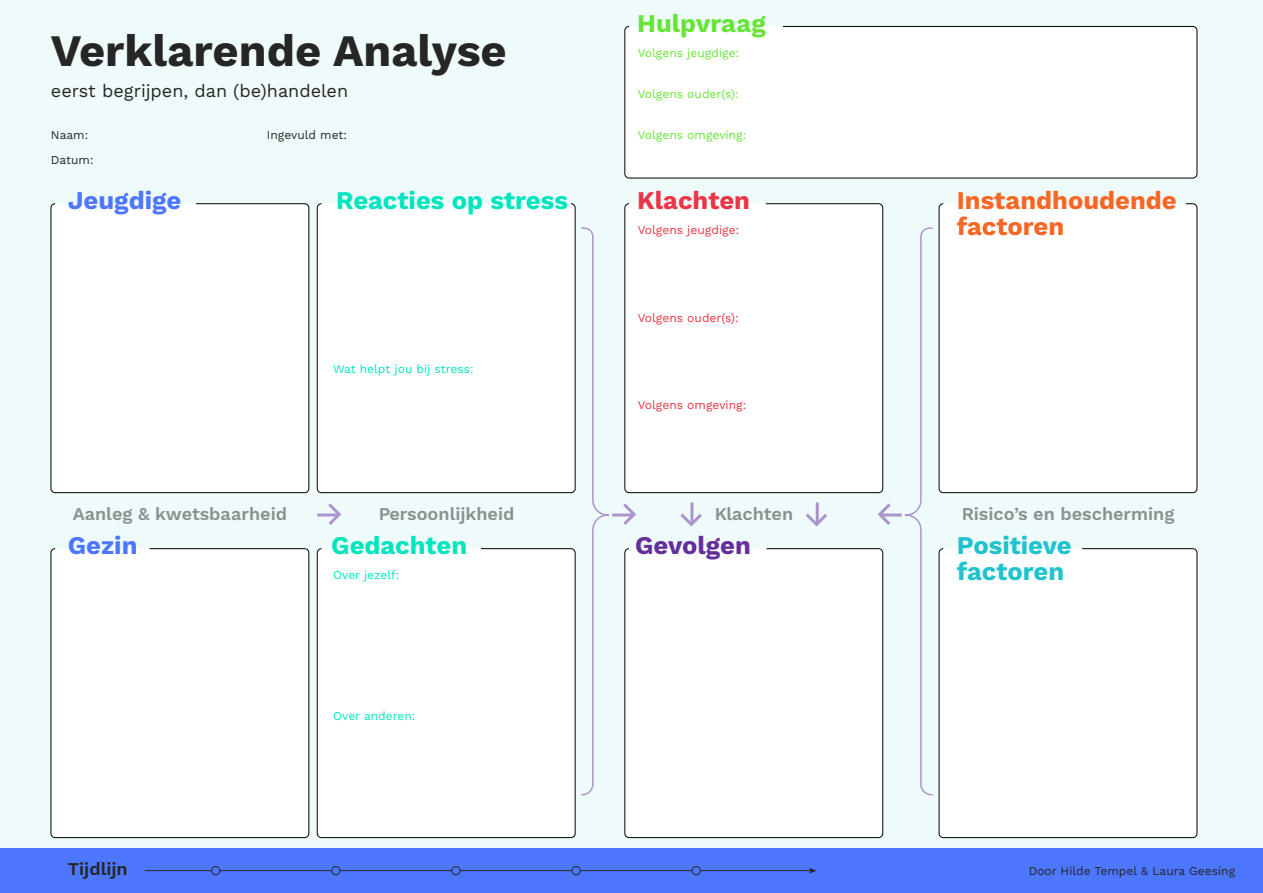
<style>
.page{position:relative;width:1263px;height:893px;background:#fff}
.page>*{position:absolute;margin:0;border:0;box-sizing:border-box;transform-origin:0 0}
.t1{font:700 45px "Work Sans";color:#262626}
.t2{font:700 25.5px "Work Sans";color:#00e5bd}
.t3{font:700 25.5px/25.5px "Work Sans";color:#f86624}
.t4{font:700 25.5px/25.5px "Work Sans";color:#20c3cd}
.t5{font:700 25.5px "Work Sans";color:#4d77ff}
.t6{font:700 25.5px "Work Sans";color:#66e538}
.t7{font:700 25.5px "Work Sans";color:#ea3546}
.t8{font:700 25.5px "Work Sans";color:#662e9b}
.t9{font:600 18px "Work Sans";color:#262626}
.t10{font:18px "Work Sans";color:#262626}
.t11{font:12px/25.2px "Work Sans";color:#262626}
.t12{font:12px "Work Sans";color:#ea3546}
.t13{font:12px "Work Sans";color:#66e538}
.t14{font:12px "Work Sans";color:#00e5bd}
</style>
<div class="page">
<div style="left:0;top:847px;width:1263px;height:46px;background:#4d77ff"></div>
<div style="left:0;top:0;width:1263px;height:847px;background:#effbfb"></div>
<div style="left:51px;top:203px;width:258px;height:290px;background:#fff;border:1px solid #000;border-radius:4px"></div>
<div style="left:317px;top:203px;width:258px;height:290px;background:#fff;border:1px solid #000;border-radius:4px"></div>
<div style="left:624px;top:203px;width:259px;height:290px;background:#fff;border:1px solid #000;border-radius:4px"></div>
<div style="left:624px;top:26px;width:573px;height:152px;background:#fff;border:1px solid #000;border-radius:4px"></div>
<div style="left:939px;top:203px;width:258px;height:290px;background:#fff;border:1px solid #000;border-radius:4px"></div>
<div style="left:51px;top:548px;width:258px;height:290px;background:#fff;border:1px solid #000;border-radius:4px"></div>
<div style="left:317px;top:548px;width:258px;height:290px;background:#fff;border:1px solid #000;border-radius:4px"></div>
<div style="left:624px;top:548px;width:259px;height:290px;background:#fff;border:1px solid #000;border-radius:4px"></div>
<div style="left:939px;top:548px;width:258px;height:290px;background:#fff;border:1px solid #000;border-radius:4px"></div>
<hr style="left:145px;top:870px;width:666px;height:1px;background:#262626">
<svg style="left:809px;top:868px;width:7px;height:6px"></svg>
<div style="left:212px;top:866px;width:8px;height:9px;background:#4d77ff;border-radius:50%"></div>
<div style="left:211px;top:866px;width:9px;height:9px;border:1px solid #262626;border-radius:50%"></div>
<div style="left:332px;top:866px;width:8px;height:9px;background:#4d77ff;border-radius:50%"></div>
<div style="left:331px;top:866px;width:9px;height:9px;border:1px solid #262626;border-radius:50%"></div>
<div style="left:452px;top:866px;width:8px;height:9px;background:#4d77ff;border-radius:50%"></div>
<div style="left:451px;top:866px;width:9px;height:9px;border:1px solid #262626;border-radius:50%"></div>
<div style="left:572px;top:866px;width:8px;height:9px;background:#4d77ff;border-radius:50%"></div>
<div style="left:572px;top:866px;width:9px;height:9px;border:1px solid #262626;border-radius:50%"></div>
<div style="left:692px;top:866px;width:8px;height:9px;background:#4d77ff;border-radius:50%"></div>
<div style="left:692px;top:866px;width:9px;height:9px;border:1px solid #262626;border-radius:50%"></div>
<hr style="left:317px;top:513px;width:22px;height:3px;background:#662e9b">
<svg style="left:325px;top:503px;width:16px;height:22px"></svg>
<hr style="left:612px;top:513px;width:22px;height:3px;background:#662e9b">
<svg style="left:620px;top:503px;width:16px;height:22px"></svg>
<hr style="left:816px;top:502px;width:3px;height:22px;background:#662e9b">
<svg style="left:805px;top:510px;width:22px;height:16px"></svg>
<hr style="left:690px;top:502px;width:3px;height:22px;background:#662e9b">
<svg style="left:680px;top:510px;width:22px;height:16px"></svg>
<svg style="left:581px;top:227px;width:28px;height:568px"></svg>
<hr style="left:880px;top:513px;width:22px;height:3px;background:#662e9b">
<svg style="left:877px;top:503px;width:17px;height:22px"></svg>
<svg style="left:905px;top:227px;width:28px;height:568px"></svg>
<h1 class="t1" style="left:51px;top:24px;width:457px">Verklarende Analyse</h1>
<p class="t10" style="left:51px;top:81px;width:299px">eerst begrĳpen, dan (be)handelen</p>
<p class="t11" style="left:51px;top:123px;width:44px">Naam:<br>Datum:</p>
<p class="t11" style="left:267px;top:123px;width:82px">Ingevuld met:</p>
<h2 class="t5" style="left:68px;top:186px;width:115px">Jeugdige</h2>
<h2 class="t2" style="left:336px;top:186px;width:233px">Reacties op stress</h2>
<p class="t14" style="left:333px;top:362px;width:142px">Wat helpt jou bĳ stress:</p>
<h2 class="t6" style="left:637px;top:8px;width:130px">Hulpvraag</h2>
<p class="t13" style="left:638px;top:46px;width:103px">Volgens jeugdige:</p>
<p class="t13" style="left:638px;top:87px;width:102px">Volgens ouder(s):</p>
<p class="t13" style="left:638px;top:128px;width:110px">Volgens omgeving:</p>
<h2 class="t7" style="left:637px;top:186px;width:114px">Klachten</h2>
<h2 class="t3" style="left:957px;top:189px;width:221px">Instandhoudende factoren</h2>
<p class="t12" style="left:638px;top:223px;width:103px">Volgens jeugdige:</p>
<p class="t12" style="left:638px;top:311px;width:102px">Volgens ouder(s):</p>
<p class="t12" style="left:638px;top:398px;width:110px">Volgens omgeving:</p>
<p class="t9" style="left:73px;top:503px;width:216px">Aanleg &amp; kwetsbaarheid</p>
<p class="t9" style="left:378px;top:503px;width:138px">Persoonlĳkheid</p>
<p class="t9" style="left:714px;top:503px;width:80px">Klachten</p>
<p class="t9" style="left:961px;top:503px;width:214px">Risico’s en bescherming</p>
<h2 class="t5" style="left:68px;top:531px;width:71px">Gezin</h2>
<h2 class="t2" style="left:331px;top:531px;width:138px">Gedachten</h2>
<h2 class="t8" style="left:635px;top:531px;width:117px">Gevolgen</h2>
<p class="t14" style="left:333px;top:568px;width:68px">Over jezelf:</p>
<p class="t9" style="left:68px;top:858px;width:61px">Tĳdlĳn</p>
<p class="t14" style="left:333px;top:709px;width:84px">Over anderen:</p>
<h2 class="t4" style="left:957px;top:534px;width:116px">Positieve factoren</h2>
<p class="t11" style="left:1029px;top:859px;width:208px">Door Hilde Tempel &amp; Laura Geesing</p>
</div>
